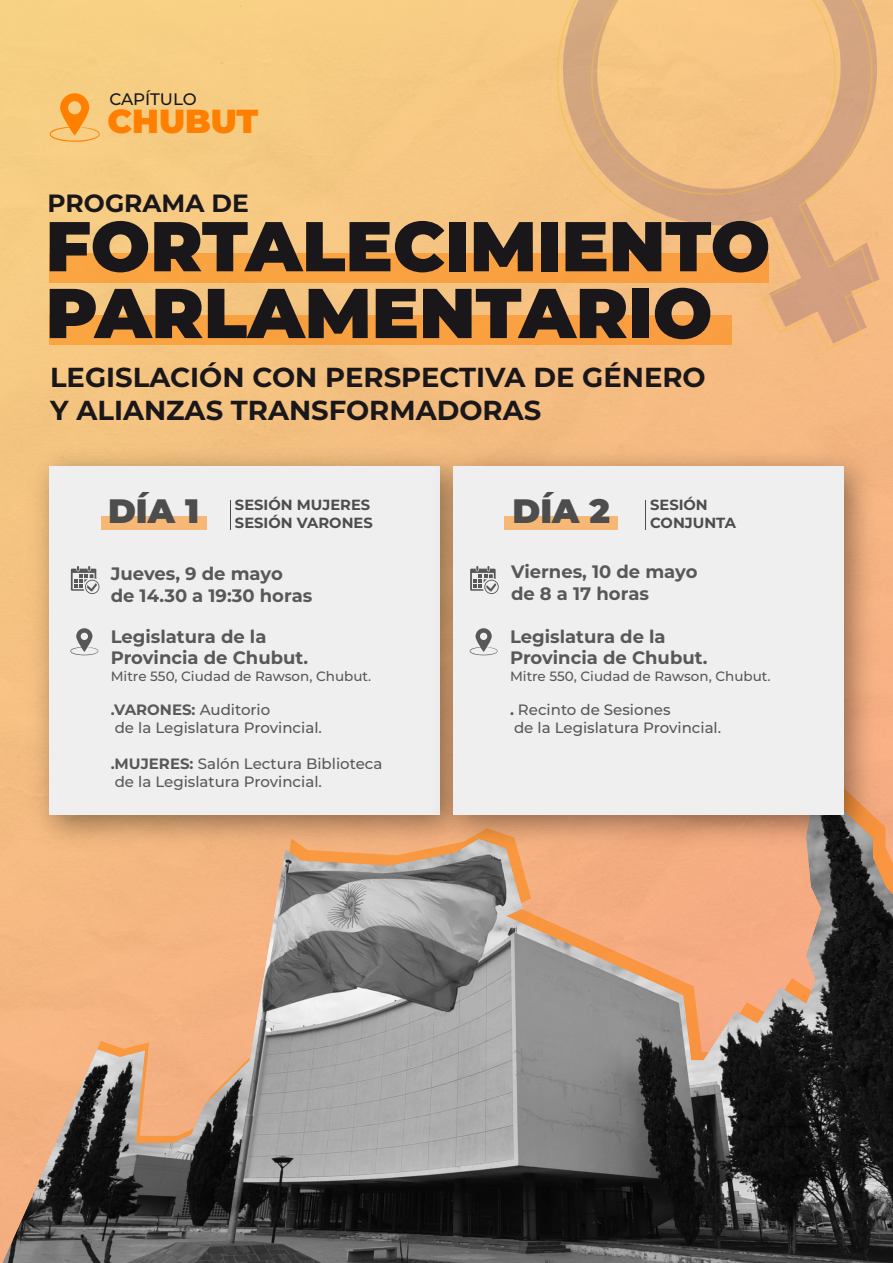
<style>
.page{position:relative;width:893px;height:1263px;background:#fff}
.page>*{position:absolute;margin:0;border:0;box-sizing:border-box;transform-origin:0 0}
.t1{font:900 70.35px/66.8px "Montserrat";color:#1a171b}
.t2{font:900 33.75px "Montserrat";color:#4d4d4d}
.t3{font:900 33.3px "Montserrat";color:#ff8000}
.t4{font:700 27.45px/33px "Montserrat";color:#1a171b}
.t5{font:700 24.9px "Montserrat";color:#1a171b}
.t6{font:700 18px/21.6px "Montserrat";color:#58585a}
.t7{font:500 16.65px "Montserrat";letter-spacing:-.01em;color:#1a171b}
.t8{font:500 15px/18px "Montserrat";color:#58585a}
.t9{font:700 14.7px/17.7px "Montserrat";color:#4d4d4d}
.t10{font:500 13.5px "Montserrat";color:#58585a}
.s1{font-weight:700}
</style>
<div class="page">
<img style="left:0;top:0;width:893px;height:773px">
<svg style="left:556px;top:0;width:319px;height:350px;background:#ecb980"></svg>
<img style="left:3px;top:785px;width:890px;height:478px">
<svg style="left:50px;top:93px;width:50px;height:49px;background:#f9b55a"></svg>
<div style="left:50px;top:253px;width:719px;height:29px;background:#f9a241"></div>
<div style="left:50px;top:316px;width:682px;height:29px;background:#f9a041"></div>
<img style="left:20px;top:437px;width:403px;height:421px">
<div style="left:50px;top:466px;width:390px;height:349px;background:#efefef"></div>
<img style="left:423px;top:437px;width:464px;height:421px">
<div style="left:453px;top:466px;width:390px;height:349px;background:#efefef"></div>
<svg style="left:70px;top:628px;width:28px;height:27px"></svg>
<svg style="left:71px;top:566px;width:28px;height:28px"></svg>
<svg style="left:470px;top:628px;width:28px;height:27px"></svg>
<svg style="left:470px;top:566px;width:29px;height:28px"></svg>
<div style="left:101px;top:516px;width:105px;height:14px;background:#f6b777"></div>
<hr style="left:230px;top:500px;width:1px;height:30px;background:#4d4d4d">
<div style="left:504px;top:516px;width:114px;height:14px;background:#f6b777"></div>
<hr style="left:645px;top:500px;width:1px;height:30px;background:#4d4d4d">
<p class="t7" style="left:109px;top:88px;width:89px">CAPÍTULO</p>
<h3 class="t3" style="left:107px;top:96px;width:152px">CHUBUT</h3>
<h3 class="t5" style="left:48px;top:185px;width:203px">PROGRAMA DE</h3>
<h1 class="t1" style="left:46px;top:208px;width:726px">FORTALECIMIENTO<br>PARLAMENTARIO</h1>
<h3 class="t4" style="left:50px;top:359px;width:657px">LEGISLACIÓN CON PERSPECTIVA DE GÉNERO<br>Y ALIANZAS TRANSFORMADORAS</h3>
<h2 class="t2" style="left:108px;top:485px;width:93px">DÍA 1</h2>
<p class="t9" style="left:235px;top:495px;width:139px">SESIÓN MUJERES<br>SESIÓN VARONES</p>
<h2 class="t2" style="left:512px;top:485px;width:99px">DÍA 2</h2>
<p class="t9" style="left:650px;top:495px;width:88px">SESIÓN<br>CONJUNTA</p>
<p class="t6" style="left:111px;top:562px;width:203px">Jueves, 9 de mayo<br>de 14.30 a 19:30 horas</p>
<p class="t6" style="left:111px;top:625px;width:199px">Legislatura de la<br>Provincia de Chubut.</p>
<p class="t10" style="left:111px;top:666px;width:262px">Mitre 550, Ciudad de Rawson, Chubut.</p>
<p class="t8" style="left:111px;top:700px;width:213px"><span class="s1">.VARONES:</span> Auditorio<br>de la Legislatura Provincial.</p>
<p class="t8" style="left:111px;top:754px;width:273px"><span class="s1">.MUJERES:</span> Salón Lectura Biblioteca de la Legislatura Provincial.</p>
<p class="t6" style="left:511px;top:560px;width:188px">Viernes, 10 de mayo de 8 a 17 horas</p>
<p class="t6" style="left:510px;top:625px;width:199px">Legislatura de la<br>Provincia de Chubut.</p>
<p class="t10" style="left:510px;top:666px;width:262px">Mitre 550, Ciudad de Rawson, Chubut.</p>
<p class="t8" style="left:510px;top:700px;width:213px"><span class="s1">.</span> Recinto de Sesiones<br>de la Legislatura Provincial.</p>
</div>
